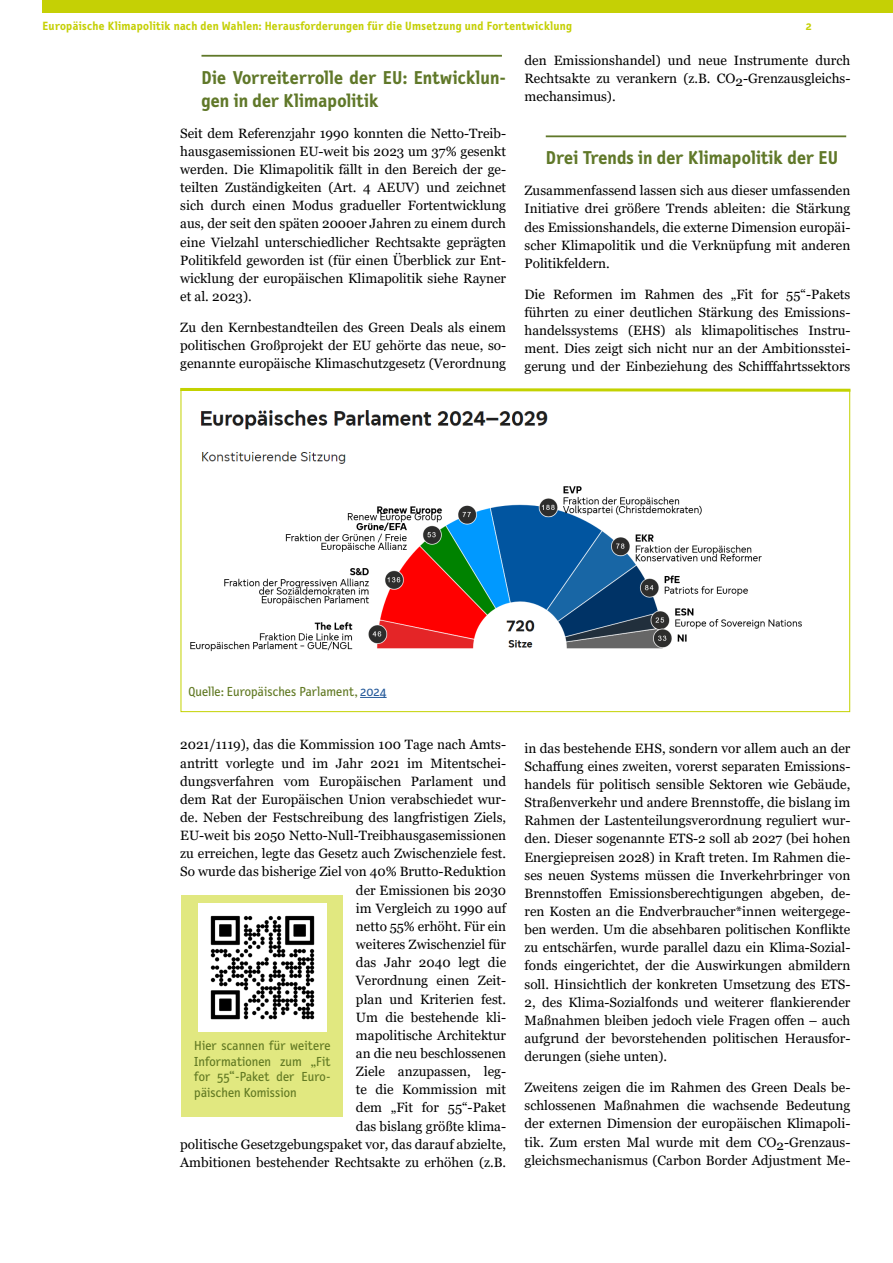
<style>
.page{position:relative;width:893px;height:1263px;background:#fff}
.page>*{position:absolute;margin:0;border:0;box-sizing:border-box;transform-origin:0 0}
.GGS_Überschrift{font:700 18.75px/23px "Letter Gothic Text OT";letter-spacing:.005em;color:#607829}
.Fließneu{font:13.5px/18.1px "Georgia";color:#000;text-align:justify}
.Bildunterschrift{font:13.2px/15.9px "Letter Gothic Text OT";letter-spacing:.005em;color:#617923;text-align:justify}
.t1{font:700 12px "Letter Gothic Text OT";letter-spacing:.02em;color:#c5d005}
.s1{color:#275b9b}
</style>
<div class="page">
<hr style="left:201px;top:55px;width:301px;height:2px;background:#607829">
<hr style="left:546px;top:135px;width:300px;height:2px;background:#607829">
<div style="left:43px;top:0;width:850px;height:13px;background:#c5d005"></div>
<svg style="left:180px;top:388px;width:671px;height:5px"></svg>
<svg style="left:360px;top:697px;width:27px;height:1px"></svg>
<div style="left:182px;top:895px;width:161px;height:221px;background:#e1e880"></div>
<img style="left:199px;top:903px;width:127px;height:128px">
<img style="left:190px;top:486px;width:612px;height:166px">
<img style="left:200px;top:410px;width:348px;height:54px">
<p class="t1" style="left:43px;top:18px;width:531px">Europäische Klimapolitik nach den Wahlen: Herausforderungen für die Umsetzung und Fortentwicklung</p>
<p class="t1" style="left:806px;top:18px;width:7px">2</p>
<p class="GGS_Überschrift" style="left:201px;top:66px;width:306px">Die Vorreiterrolle der EU: Entwicklun&shy;gen in der Klimapolitik</p>
<p class="Fließneu" style="left:180px;top:124px;width:327px">Seit dem Referenzjahr 1990 konnten die Netto-Treib&shy;hausgasemissionen EU-weit bis 2023 um 37% gesenkt werden. Die Klimapolitik fällt in den Bereich der ge&shy;teilten Zuständigkeiten (Art. 4 AEUV) und zeichnet sich durch einen Modus gradueller Fortentwicklung aus, der seit den späten 2000er Jahren zu einem durch eine Vielzahl unterschiedlicher Rechtsakte geprägten Politikfeld geworden ist (für einen Überblick zur Ent&shy;wicklung der europäischen Klimapolitik siehe Rayner et al. 2023).</p>
<p class="Fließneu" style="left:180px;top:318px;width:327px">Zu den Kernbestandteilen des Green Deals als einem politischen Großprojekt der EU gehörte das neue, so&shy;genannte europäische Klimaschutzgesetz (Verordnung</p>
<p class="Fließneu" style="left:524px;top:52px;width:327px">den Emissionshandel) und neue Instrumente durch Rechtsakte zu verankern (z.B. CO2-Grenzausgleichs&shy;mechansimus).</p>
<p class="GGS_Überschrift" style="left:546px;top:147px;width:294px">Drei Trends in der Klimapolitik der EU</p>
<p class="Fließneu" style="left:524px;top:182px;width:327px">Zusammenfassend lassen sich aus dieser umfassenden Initiative drei größere Trends ableiten: die Stärkung des Emissionshandels, die externe Dimension europäi&shy;scher Klimapolitik und die Verknüpfung mit anderen Politikfeldern.</p>
<p class="Fließneu" style="left:524px;top:285px;width:327px">Die Reformen im Rahmen des „Fit for 55“-Pakets führten zu einer deutlichen Stärkung des Emissions&shy;handelssystems (EHS) als klimapolitisches Instru&shy;ment. Dies zeigt sich nicht nur an der Ambitionsstei&shy;gerung und der Einbeziehung des Schifffahrtssektors</p>
<p class="Bildunterschrift" style="left:188px;top:683px;width:200px">Quelle: Europäisches Parlament, <span class="s1">2024</span></p>
<p class="Fließneu" style="left:180px;top:736px;width:327px;text-align:right">2021/1119), das die Kommission 100 Tage nach Amts&shy;antritt vorlegte und im Jahr 2021 im Mitentschei&shy;dungsverfahren vom Europäischen Parlament und dem Rat der Europäischen Union verabschiedet wur&shy;de. Neben der Festschreibung des langfristigen Ziels, EU-weit bis 2050 Netto-Null-Treibhausgasemissionen zu erreichen, legte das Gesetz auch Zwischenziele fest.<br>So wurde das bisherige Ziel von 40% Brutto-Reduktion der Emissionen bis 2030<br>im Vergleich zu 1990 auf<br>netto 55% erhöht. Für ein<br>weiteres Zwischenziel für<br>das Jahr 2040 legt die<br>Verordnung einen Zeit-<br>plan und Kriterien fest.<br>Um die bestehende kli-<br>mapolitische Architektur<br>an die neu beschlossenen<br>Ziele anzupassen, leg-<br>te die Kommission mit<br>dem „Fit for 55“-Paket<br>das bislang größte klima-<br>politische Gesetzgebungspaket vor, das darauf abzielte, Ambitionen bestehender Rechtsakte zu erhöhen (z.B.</p>
<p class="Bildunterschrift" style="left:194px;top:1037px;width:138px">Hier scannen für weitere Informationen zum „Fit for 55“-Paket der Euro&shy;päischen Komission</p>
<p class="Fließneu" style="left:524px;top:739px;width:327px">in das bestehende EHS, sondern vor allem auch an der Schaffung eines zweiten, vorerst separaten Emissions&shy;handels für politisch sensible Sektoren wie Gebäude, Straßenverkehr und andere Brennstoffe, die bislang im Rahmen der Lastenteilungsverordnung reguliert wur&shy;den. Dieser sogenannte ETS-2 soll ab 2027 (bei hohen Energiepreisen 2028) in Kraft treten. Im Rahmen die&shy;ses neuen Systems müssen die Inverkehrbringer von Brennstoffen Emissionsberechtigungen abgeben, de&shy;ren Kosten an die Endverbraucher*innen weitergege&shy;ben werden. Um die absehbaren politischen Konflikte zu entschärfen, wurde parallel dazu ein Klima-Sozial&shy;fonds eingerichtet, der die Auswirkungen abmildern soll. Hinsichtlich der konkreten Umsetzung des ETS-2, des Klima-Sozialfonds und weiterer flankierender Maßnahmen bleiben jedoch viele Fragen offen – auch aufgrund der bevorstehenden politischen Herausfor&shy;derungen (siehe unten).</p>
<p class="Fließneu" style="left:524px;top:1079px;width:327px">Zweitens zeigen die im Rahmen des Green Deals be&shy;schlossenen Maßnahmen die wachsende Bedeutung der externen Dimension der europäischen Klimapoli&shy;tik. Zum ersten Mal wurde mit dem CO2-Grenzaus&shy;gleichsmechanismus (Carbon Border Adjustment Me-</p>
</div>
